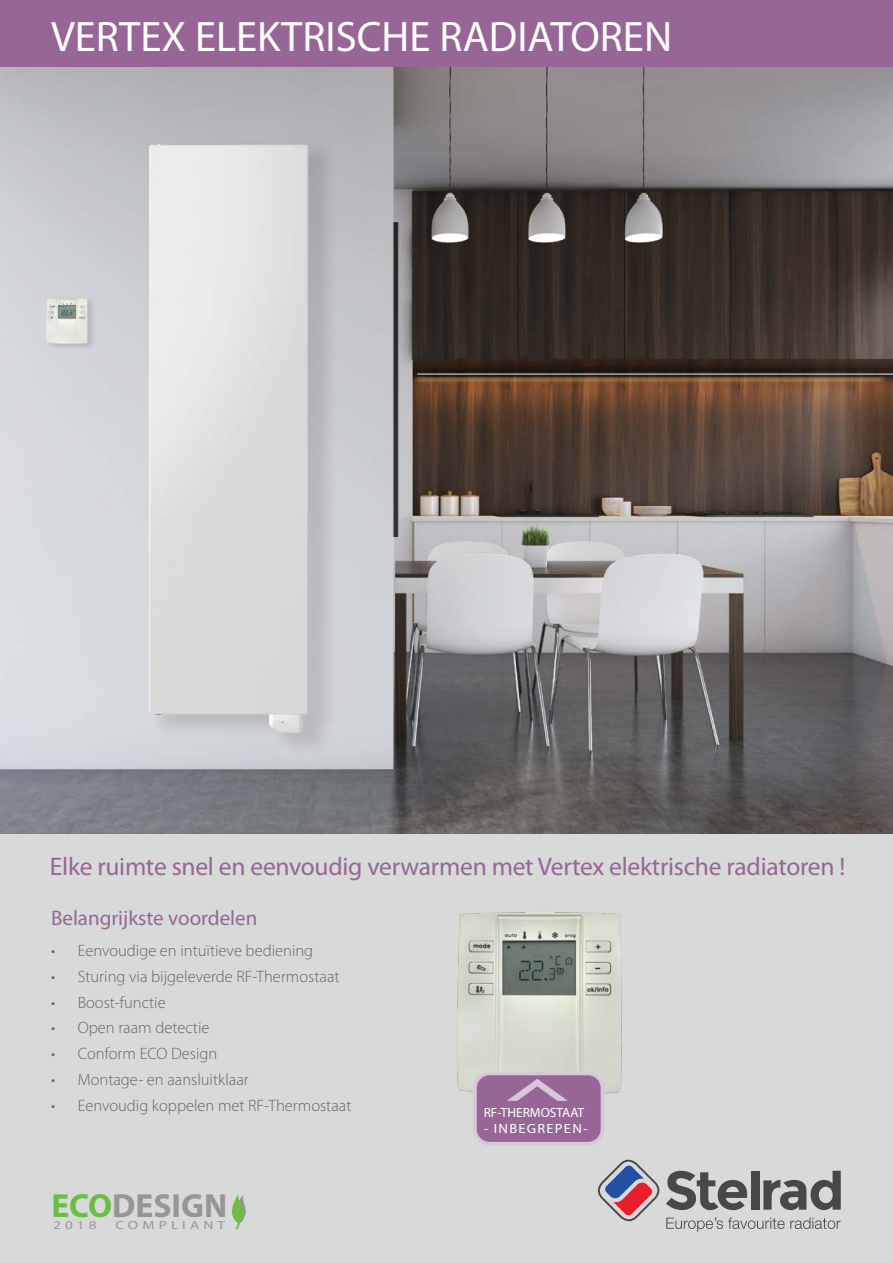
<style>
.page{position:relative;width:893px;height:1263px;background:#fff}
.page>*{position:absolute;margin:0;border:0;box-sizing:border-box;transform-origin:0 0}
.t1{font:42.75px "Myriad Pro";color:#fff}
.t2{font:700 33.6px "Myriad Pro";color:#969696}
.t3{font:25.5px "Myriad Pro";letter-spacing:-.01em;color:#986597}
.t4{font:21px "Myriad Pro";color:#986597}
.t5{font:300 16.5px "Myriad Pro";color:#636466}
.t6{font:13.35px "Myriad Pro";color:#fff}
.t7{font:13.35px "Myriad Pro";letter-spacing:.09em;color:#fff;scale:1.08 1}
.t8{font:11.85px "Myriad Pro";letter-spacing:.27em;color:#969696;scale:1.28 1}
.s1{color:#6bbd45}
</style>
<div class="page">
<div style="left:0;top:831px;width:893px;height:432px;background:#d8dad9"></div>
<div style="left:0;top:0;width:893px;height:70px;background:#986597"></div>
<svg style="left:232px;top:1194px;width:14px;height:36px"></svg>
<svg style="left:598px;top:1160px;width:243px;height:72px"></svg>
<img style="left:457px;top:912px;width:165px;height:182px">
<div style="left:475px;top:1073px;width:127px;height:71px;background:#986597;border-radius:15px"></div>
<div style="left:473px;top:1071px;width:131px;height:74px;border:4px solid #d7c7d8;border-radius:15px"></div>
<svg style="left:507px;top:1079px;width:61px;height:22px"></svg>
<img style="left:0;top:67px;width:893px;height:766px">
<p class="t1" style="left:51px;top:10px;width:623px">VERTEX ELEKTRISCHE RADIATOREN</p>
<p class="t3" style="left:50px;top:851px;width:797px">Elke ruimte snel en eenvoudig verwarmen met Vertex elektrische radiatoren !</p>
<p class="t4" style="left:51px;top:905px;width:208px">Belangrijkste voordelen</p>
<p class="t5" style="left:51px;top:940px;width:264px">• Eenvoudige en intuïtieve bediening</p>
<p class="t5" style="left:51px;top:966px;width:290px">• Sturing via bijgeleverde RF-Thermostaat</p>
<p class="t5" style="left:51px;top:992px;width:116px">• Boost-functie</p>
<p class="t5" style="left:51px;top:1018px;width:160px">• Open raam detectie</p>
<p class="t5" style="left:51px;top:1044px;width:168px">• Conform ECO Design</p>
<p class="t5" style="left:51px;top:1070px;width:199px">• Montage- en aansluitklaar</p>
<p class="t5" style="left:51px;top:1096px;width:302px">• Eenvoudig koppelen met RF-Thermostaat</p>
<p class="t2" style="left:51px;top:1183px;width:177px"><span class="s1">ECO</span>DESIGN</p>
<p class="t8" style="left:53px;top:1218px;width:35px">2018</p>
<p class="t8" style="left:115px;top:1218px;width:87px">COMPLIANT</p>
<p class="t6" style="left:484px;top:1104px;width:102px">RF-THERMOSTAAT</p>
<p class="t7" style="left:484px;top:1120px;width:98px">- INBEGREPEN-</p>
</div>
